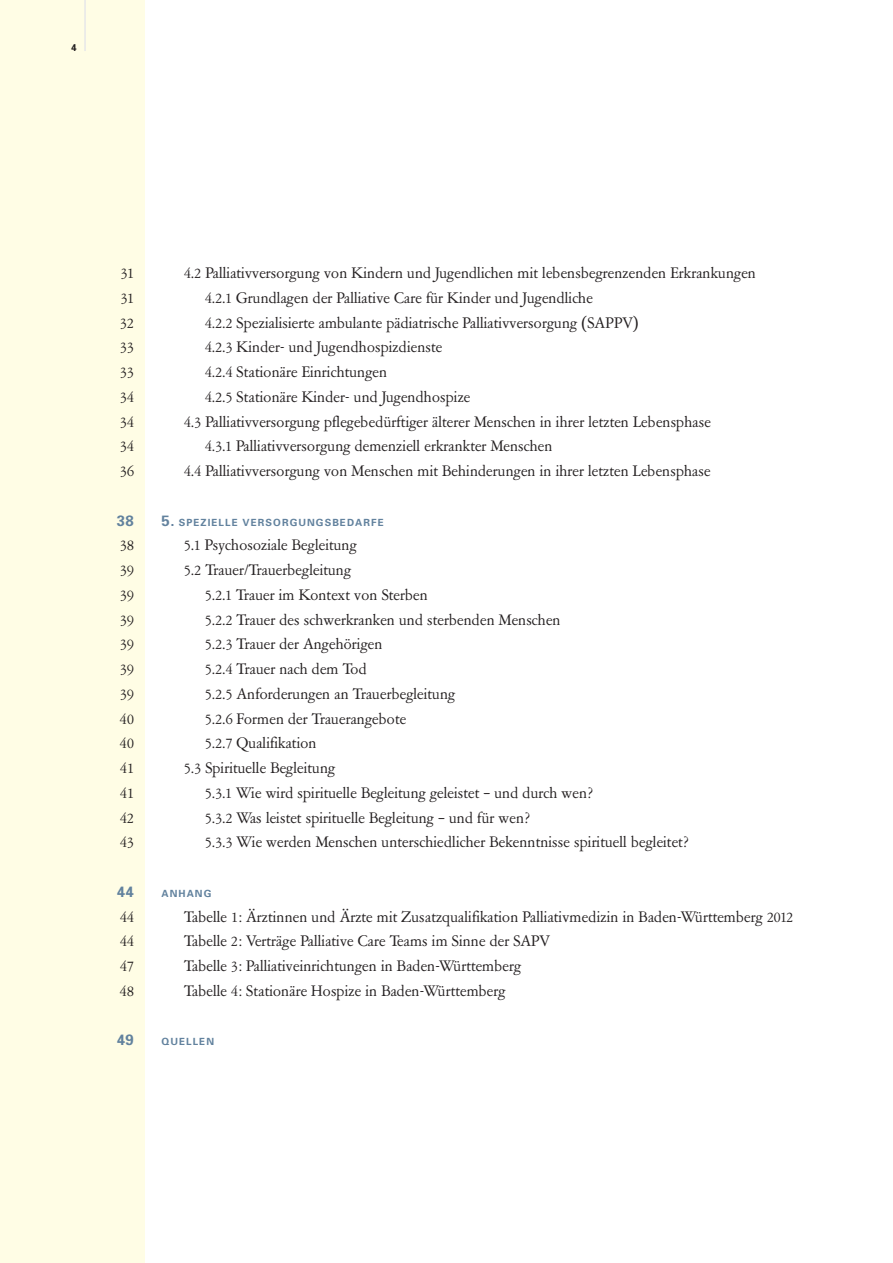
<style>
.page{position:relative;width:893px;height:1263px;background:#fff}
.page>*{position:absolute;margin:0;border:0;box-sizing:border-box;transform-origin:0 0}
.t1{font:15px/24.8px "Garamont Amsterdam BQ";color:#231f20;text-align:justify}
.t2{font:700 15px "Univers";color:#62829e}
.t3{font:700 9.9px "Univers";letter-spacing:.105em;color:#62829e}
.t4{font:700 9.9px "Univers";color:#231f20}
.s1{font-size:15px}
</style>
<div class="page">
<div style="left:0;top:0;width:145px;height:1263px;background:#fffde5"></div>
<hr style="left:84px;top:0;width:2px;height:51px;background:#e6e7e9">
<p class="t4" style="left:71px;top:41px;width:7px">4</p>
<p class="t1" style="left:120px;top:261px;width:15px">31<br>31<br>32<br>33<br>33<br>34<br>34<br>34<br>36</p>
<p class="t2" style="left:117px;top:511px;width:19px">38</p>
<p class="t1" style="left:120px;top:533px;width:16px">38<br>39<br>39<br>39<br>39<br>39<br>39<br>40<br>40<br>41<br>41<br>42<br>43</p>
<p class="t2" style="left:117px;top:882px;width:19px">44</p>
<p class="t1" style="left:120px;top:904px;width:16px">44<br>44<br>47<br>48</p>
<p class="t2" style="left:117px;top:1030px;width:19px">49</p>
<p class="t1" style="left:184px;top:261px;width:573px">4.2 Palliativversorgung von Kindern und Jugendlichen mit lebensbegrenzenden Erkrankungen</p>
<p class="t1" style="left:205px;top:286px;width:389px">4.2.1 Grundlagen der Palliative Care für Kinder und Jugendliche</p>
<p class="t1" style="left:205px;top:310px;width:435px">4.2.2 Spezialisierte ambulante pädiatrische Palliativversorgung (SAPPV)</p>
<p class="t1" style="left:205px;top:335px;width:239px">4.2.3 Kinder- und Jugendhospizdienste</p>
<p class="t1" style="left:205px;top:360px;width:184px">4.2.4 Stationäre Einrichtungen</p>
<p class="t1" style="left:205px;top:385px;width:267px">4.2.5 Stationäre Kinder- und Jugendhospize</p>
<p class="t1" style="left:184px;top:409px;width:528px">4.3 Palliativversorgung pflegebedürftiger älterer Menschen in ihrer letzten Lebensphase</p>
<p class="t1" style="left:205px;top:434px;width:349px">4.3.1 Palliativversorgung demenziell erkrankter Menschen</p>
<p class="t1" style="left:184px;top:459px;width:528px">4.4 Palliativversorgung von Menschen mit Behinderungen in ihrer letzten Lebensphase</p>
<p class="t3" style="left:162px;top:516px;width:224px"><span class="s1">5.</span> SPEZIELLE VERSORGUNGSBEDARFE</p>
<p class="t1" style="left:184px;top:533px;width:174px">5.1 Psychosoziale Begleitung</p>
<p class="t1" style="left:184px;top:558px;width:169px">5.2 Trauer/Trauerbegleitung</p>
<p class="t1" style="left:205px;top:583px;width:224px">5.2.1 Trauer im Kontext von Sterben</p>
<p class="t1" style="left:205px;top:607px;width:357px">5.2.2 Trauer des schwerkranken und sterbenden Menschen</p>
<p class="t1" style="left:205px;top:632px;width:179px">5.2.3 Trauer der Angehörigen</p>
<p class="t1" style="left:205px;top:657px;width:163px">5.2.4 Trauer nach dem Tod</p>
<p class="t1" style="left:205px;top:682px;width:252px">5.2.5 Anforderungen an Trauerbegleitung</p>
<p class="t1" style="left:205px;top:706px;width:203px">5.2.6 Formen der Trauerangebote</p>
<p class="t1" style="left:205px;top:731px;width:113px">5.2.7 Qualifikation</p>
<p class="t1" style="left:184px;top:756px;width:153px">5.3 Spirituelle Begleitung</p>
<p class="t1" style="left:205px;top:781px;width:390px">5.3.1 Wie wird spirituelle Begleitung geleistet – und durch wen?</p>
<p class="t1" style="left:205px;top:805px;width:326px">5.3.2 Was leistet spirituelle Begleitung – und für wen?</p>
<p class="t1" style="left:205px;top:830px;width:485px">5.3.3 Wie werden Menschen unterschiedlicher Bekenntnisse spirituell begleitet?</p>
<p class="t3" style="left:162px;top:887px;width:51px">ANHANG</p>
<p class="t1" style="left:184px;top:904px;width:611px;text-align:left">Tabelle 1: Ärztinnen und Ärzte mit Zusatzqualifikation Palliativmedizin in Baden-Württemberg 2012<br>Tabelle 2: Verträge Palliative Care Teams im Sinne der SAPV<br>Tabelle 3: Palliativeinrichtungen in Baden-Württemberg<br>Tabelle 4: Stationäre Hospize in Baden-Württemberg</p>
<p class="t3" style="left:162px;top:1035px;width:54px">QUELLEN</p>
</div>
